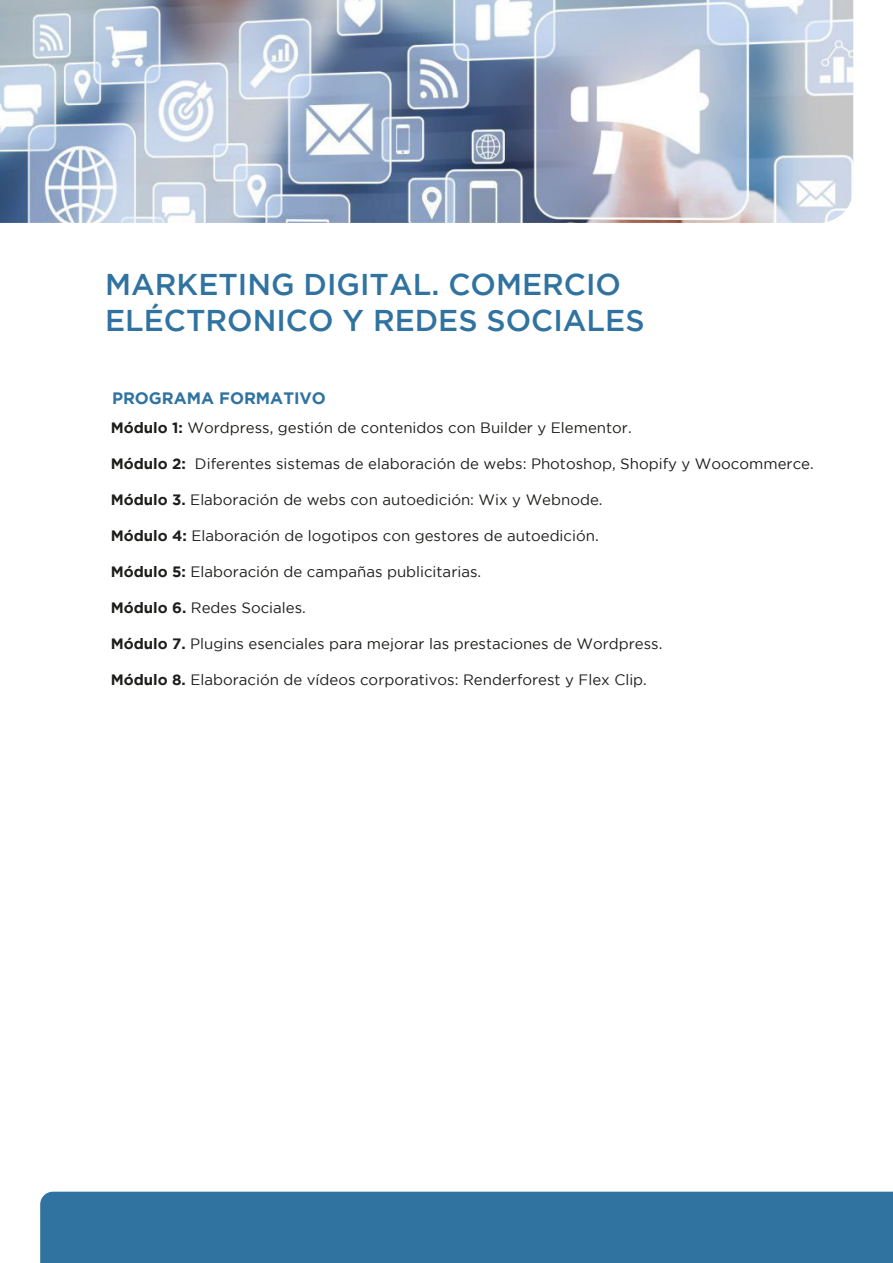
<style>
.page{position:relative;width:893px;height:1263px;background:#fff}
.page>*{position:absolute;margin:0;border:0;box-sizing:border-box;transform-origin:0 0}
.t1{font:500 30px/36px "Gotham";color:#3073a0}
.t2{font:700 16.5px "Gotham";color:#3073a0}
.t3{font:15px "Gotham";color:#1d1e1b}
.s1{font-weight:700}
</style>
<div class="page">
<div style="left:40px;top:1192px;width:853px;height:71px;background:#3073a0"></div>
<img style="left:0;top:0;width:853px;height:223px">
<h1 class="t1" style="left:105px;top:267px;width:541px">MARKETING DIGITAL. COMERCIO<br>ELÉCTRONICO Y REDES SOCIALES</h1>
<p class="t2" style="left:112px;top:389px;width:215px">PROGRAMA FORMATIVO</p>
<p class="t3" style="left:111px;top:421px;width:522px"><span class="s1">Módulo 1:</span> Wordpress, gestión de contenidos con Builder y Elementor.</p>
<p class="t3" style="left:111px;top:457px;width:704px"><span class="s1">Módulo 2:</span> Diferentes sistemas de elaboración de webs: Photoshop, Shopify y Woocommerce.</p>
<p class="t3" style="left:111px;top:493px;width:493px"><span class="s1">Módulo 3.</span> Elaboración de webs con autoedición: Wix y Webnode.</p>
<p class="t3" style="left:111px;top:529px;width:489px"><span class="s1">Módulo 4:</span> Elaboración de logotipos con gestores de autoedición.</p>
<p class="t3" style="left:111px;top:565px;width:372px"><span class="s1">Módulo 5:</span> Elaboración de campañas publicitarias.</p>
<p class="t3" style="left:111px;top:601px;width:197px"><span class="s1">Módulo 6.</span> Redes Sociales.</p>
<p class="t3" style="left:111px;top:637px;width:553px"><span class="s1">Módulo 7.</span> Plugins esenciales para mejorar las prestaciones de Wordpress.</p>
<p class="t3" style="left:111px;top:673px;width:538px"><span class="s1">Módulo 8.</span> Elaboración de vídeos corporativos: Renderforest y Flex Clip.</p>
</div>
